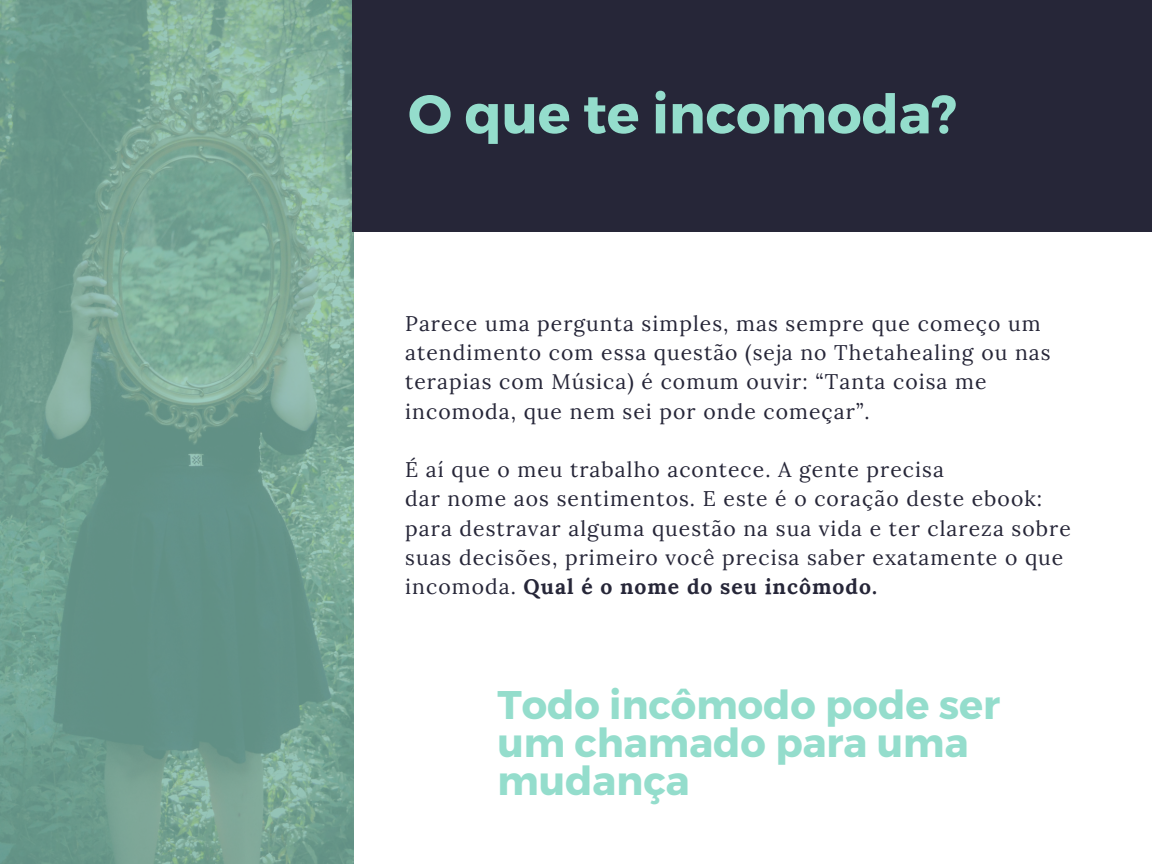
<style>
.page{position:relative;width:1152px;height:864px;background:#fff}
.page>*{position:absolute;margin:0;border:0;box-sizing:border-box;transform-origin:0 0}
.t1{font:700 54.3px "Montserrat";color:#94ddcc}
.t2{font:700 39.9px/38px "Montserrat";color:#94ddcc}
.t3{font:21.15px/29.2px "Lora";letter-spacing:.05em;color:#262638}
.s1{font-weight:700}
</style>
<div class="page">
<img style="left:0;top:0;width:354px;height:864px">
<div style="left:352px;top:0;width:800px;height:232px;background:#262638"></div>
<p class="t1" style="left:408px;top:79px;width:550px">O que te incomoda?</p>
<p class="t3" style="left:405px;top:309px;width:647px">Parece uma pergunta simples, mas sempre que começo um atendimento com essa questão (seja no Thetahealing ou nas terapias com Música) é comum ouvir: “Tanta coisa me</p>
<p class="t3" style="left:405px;top:396px;width:466px">incomoda, que nem sei por onde começar”.</p>
<p class="t3" style="left:405px;top:455px;width:540px">É aí que o meu trabalho acontece. A gente precisa</p>
<p class="t3" style="left:405px;top:484px;width:667px">dar nome aos sentimentos. E este é o coração deste ebook: para destravar alguma questão na sua vida e ter clareza sobre suas decisões, primeiro você precisa saber exatamente o que incomoda. <span class="s1">Qual é o nome do seu incômodo.</span></p>
<p class="t2" style="left:497px;top:684px;width:504px">Todo incômodo pode ser um chamado para uma mudança</p>
</div>
